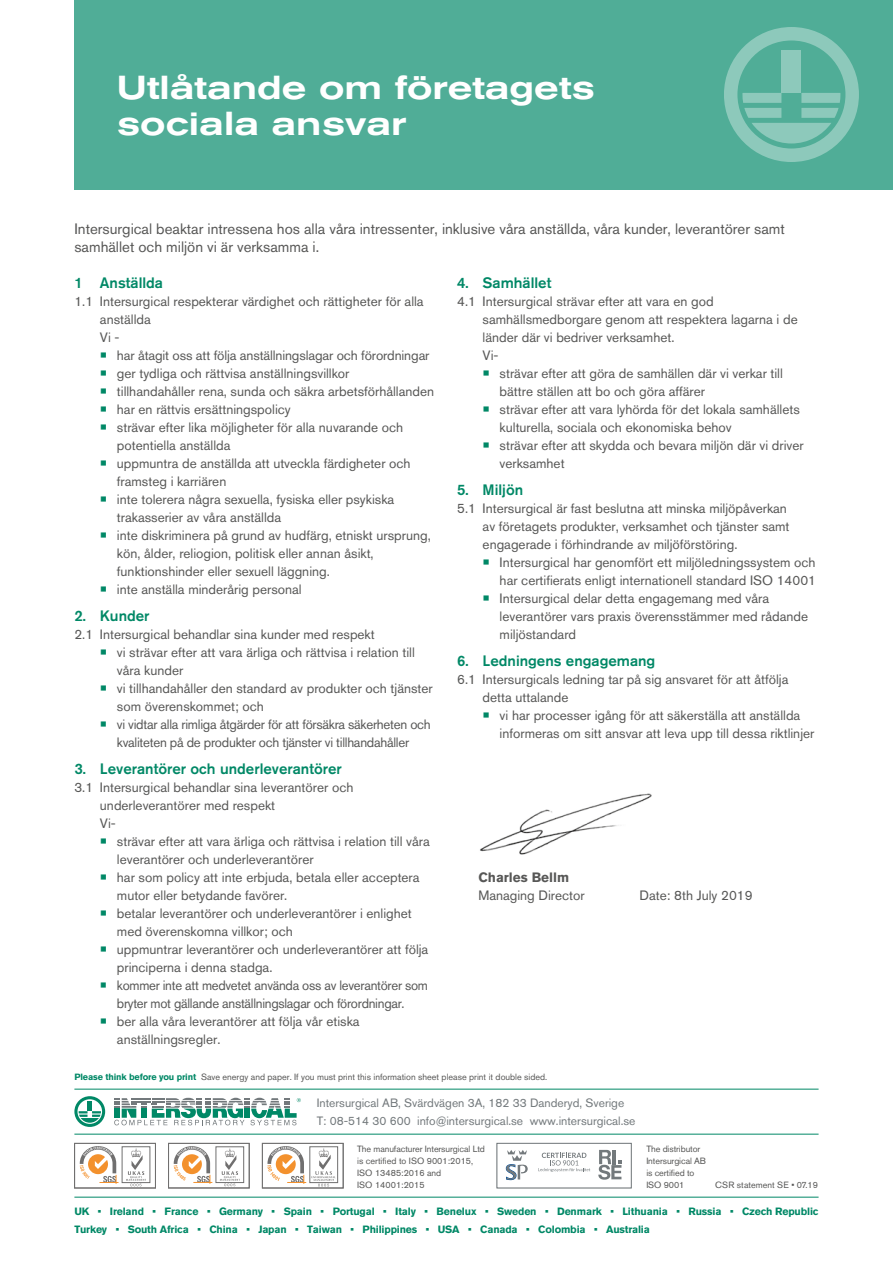
<style>
.page{position:relative;width:893px;height:1263px;background:#fff}
.page>*{position:absolute;margin:0;border:0;box-sizing:border-box;transform-origin:0 0}
.t1{font:500 expanded 33px/36px "Akzidenz Grotesk BQ";color:#fff}
.t2{font:15px/18px "Akzidenz Grotesk BQ";color:#575756}
.t3{font:500 15px "Akzidenz Grotesk BQ";color:#086}
.t4{font:13.5px/18px "Akzidenz Grotesk BQ";color:#575756}
.t5{font:13.5px/18px "Akzidenz Grotesk BQ";letter-spacing:-.02em;color:#575756;text-align:center}
.t6{font:700 13.5px "Akzidenz Grotesk BQ";color:#575756}
.t7{font:12px/18px "Akzidenz Grotesk Pro";color:#73797c}
.t8{font:700 10.5px/18px "Akzidenz Grotesk Pro";letter-spacing:-.015em;color:#086}
.t9{font:9px/12px "Akzidenz Grotesk Pro";color:#575756}
.s1{font-size:22.5px;color:#086}
.s2{font-weight:700;color:#086}
</style>
<div class="page">
<div style="left:74px;top:0;width:819px;height:189px;background:#50ad97"></div>
<svg style="left:724px;top:27px;width:135px;height:135px"></svg>
<svg style="left:74px;top:1096px;width:31px;height:31px"></svg>
<svg style="left:114px;top:1098px;width:187px;height:27px"></svg>
<hr style="left:74px;top:1197px;width:745px;height:1px;background:#086">
<hr style="left:74px;top:1134px;width:745px;height:1px;background:#086">
<hr style="left:74px;top:1089px;width:745px;height:1px;background:#086">
<svg style="left:505px;top:1149px;width:117px;height:32px"></svg>
<div style="left:497px;top:1143px;width:134px;height:45px;border:1px solid #73797c"></div>
<img style="left:480px;top:793px;width:172px;height:62px">
<svg style="left:267px;top:1146px;width:72px;height:40px"></svg>
<div style="left:262px;top:1143px;width:81px;height:45px;border:1px solid #706f6f"></div>
<svg style="left:79px;top:1146px;width:72px;height:40px"></svg>
<div style="left:74px;top:1143px;width:82px;height:45px;border:1px solid #706f6f"></div>
<svg style="left:173px;top:1146px;width:72px;height:40px"></svg>
<div style="left:168px;top:1143px;width:81px;height:45px;border:1px solid #706f6f"></div>
<h1 class="t1" style="left:117px;top:70px;width:479px">Utlåtande om företagets sociala ansvar</h1>
<p class="t2" style="left:74px;top:220px;width:712px">Intersurgical beaktar intressena hos alla våra intressenter, inklusive våra anställda, våra kunder, leverantörer samt samhället och miljön vi är verksamma i.</p>
<p class="t3" style="left:74px;top:274px;width:90px">1 Anställda</p>
<p class="t4" style="left:100px;top:292px;width:325px;text-indent:-26px">1.1 Intersurgical respekterar värdighet och rättigheter för alla anställda<br>Vi -</p>
<p class="t4" style="left:100px;top:346px;width:331px"><span class="s1">•</span> har åtagit oss att följa anställningslagar och förordningar</p>
<p class="t4" style="left:100px;top:364px;width:251px"><span class="s1">•</span> ger tydliga och rättvisa anställningsvillkor</p>
<p class="t4" style="left:100px;top:382px;width:336px"><span class="s1">•</span> tillhandahåller rena, sunda och säkra arbetsförhållanden</p>
<p class="t4" style="left:100px;top:400px;width:192px"><span class="s1">•</span> har en rättvis ersättningspolicy</p>
<p class="t4" style="left:117px;top:418px;width:288px;text-indent:-17px"><span class="s1">•</span> strävar efter lika möjligheter för alla nuvarande och potentiella anställda</p>
<p class="t4" style="left:117px;top:454px;width:295px;text-indent:-17px"><span class="s1">•</span> uppmuntra de anställda att utveckla färdigheter och framsteg i karriären</p>
<p class="t4" style="left:117px;top:490px;width:279px;text-indent:-17px"><span class="s1">•</span> inte tolerera några sexuella, fysiska eller psykiska trakasserier av våra anställda</p>
<p class="t4" style="left:117px;top:526px;width:315px;text-indent:-17px"><span class="s1">•</span> inte diskriminera på grund av hudfärg, etniskt ursprung, kön, ålder, reliogion, politisk eller annan åsikt, funktionshinder eller sexuell läggning.</p>
<p class="t4" style="left:100px;top:580px;width:203px"><span class="s1">•</span> inte anställa minderårig personal</p>
<p class="t3" style="left:74px;top:607px;width:77px">2. Kunder</p>
<p class="t4" style="left:74px;top:625px;width:302px">2.1 Intersurgical behandlar sina kunder med respekt</p>
<p class="t4" style="left:117px;top:643px;width:299px;text-indent:-17px"><span class="s1">•</span> vi strävar efter att vara ärliga och rättvisa i relation till våra kunder</p>
<p class="t4" style="left:117px;top:679px;width:317px;text-indent:-17px"><span class="s1">•</span> vi tillhandahåller den standard av produkter och tjänster som överenskommet; och</p>
<p class="t5" style="left:100px;top:715px;width:332px"><span class="s1">•</span> vi vidtar alla rimliga åtgärder för att försäkra säkerheten och kvaliteten på de produkter och tjänster vi tillhandahåller</p>
<p class="t3" style="left:74px;top:760px;width:269px">3. Leverantörer och underleverantörer</p>
<p class="t4" style="left:100px;top:778px;width:255px;text-indent:-26px">3.1 Intersurgical behandlar sina leverantörer och underleverantörer med respekt<br>Vi-</p>
<p class="t4" style="left:117px;top:832px;width:314px;text-indent:-17px"><span class="s1">•</span> strävar efter att vara ärliga och rättvisa i relation till våra leverantörer och underleverantörer</p>
<p class="t4" style="left:117px;top:868px;width:304px;text-indent:-17px"><span class="s1">•</span> har som policy att inte erbjuda, betala eller acceptera mutor eller betydande favörer.</p>
<p class="t4" style="left:117px;top:904px;width:296px;text-indent:-17px"><span class="s1">•</span> betalar leverantörer och underleverantörer i enlighet med överenskomna villkor; och</p>
<p class="t4" style="left:117px;top:940px;width:313px;text-indent:-17px"><span class="s1">•</span> uppmuntrar leverantörer och underleverantörer att följa principerna i denna stadga.</p>
<p class="t5" style="left:100px;top:976px;width:330px"><span class="s1">•</span> kommer inte att medvetet använda oss av leverantörer som bryter mot gällande anställningslagar och förordningar.</p>
<p class="t4" style="left:117px;top:1012px;width:244px;text-indent:-17px"><span class="s1">•</span> ber alla våra leverantörer att följa vår etiska anställningsregler.</p>
<p class="t3" style="left:457px;top:274px;width:96px">4. Samhället</p>
<p class="t4" style="left:483px;top:292px;width:317px;text-indent:-26px">4.1 Intersurgical strävar efter att vara en god samhällsmedborgare genom att respektera lagarna i de länder där vi bedriver verksamhet.<br>Vi-</p>
<p class="t4" style="left:500px;top:364px;width:285px;text-indent:-17px"><span class="s1">•</span> strävar efter att göra de samhällen där vi verkar till bättre ställen att bo och göra affärer</p>
<p class="t4" style="left:500px;top:400px;width:302px;text-indent:-17px"><span class="s1">•</span> strävar efter att vara lyhörda för det lokala samhällets kulturella, sociala och ekonomiska behov</p>
<p class="t4" style="left:500px;top:436px;width:306px;text-indent:-17px"><span class="s1">•</span> strävar efter att skydda och bevara miljön där vi driver verksamhet</p>
<p class="t3" style="left:457px;top:481px;width:68px">5. Miljön</p>
<p class="t4" style="left:483px;top:499px;width:308px;text-indent:-26px">5.1 Intersurgical är fast beslutna att minska miljöpåverkan av företagets produkter, verksamhet och tjänster samt engagerade i förhindrande av miljöförstöring.</p>
<p class="t4" style="left:483px;top:553px;width:335px;text-align:right"><span class="s1">•</span> Intersurgical har genomfört ett miljöledningssystem och har certifierats enligt internationell standard ISO 14001</p>
<p class="t4" style="left:500px;top:589px;width:310px;text-indent:-17px"><span class="s1">•</span> Intersurgical delar detta engagemang med våra leverantörer vars praxis överensstämmer med rådande miljöstandard</p>
<p class="t3" style="left:457px;top:652px;width:200px">6. Ledningens engagemang</p>
<p class="t4" style="left:483px;top:670px;width:307px;text-indent:-26px">6.1 Intersurgicals ledning tar på sig ansvaret för att åtfölja detta uttalande</p>
<p class="t4" style="left:500px;top:706px;width:316px;text-indent:-17px"><span class="s1">•</span> vi har processer igång för att säkerställa att anställda informeras om sitt ansvar att leva upp till dessa riktlinjer</p>
<p class="t6" style="left:478px;top:869px;width:92px">Charles Bellm</p>
<p class="t4" style="left:478px;top:886px;width:108px">Managing Director</p>
<p class="t4" style="left:640px;top:886px;width:115px">Date: 8th July 2019</p>
<p class="t9" style="left:74px;top:1071px;width:474px"><span class="s2">Please think before you print</span> Save energy and paper. If you must print this information sheet please print it double sided.</p>
<p class="t7" style="left:317px;top:1094px;width:320px">Intersurgical AB, Svärdvägen 3A, 182 33 Danderyd, Sverige<br>T: 08-514 30 600 info@intersurgical.se www.intersurgical.se</p>
<p class="t9" style="left:357px;top:1143px;width:129px">The manufacturer Intersurgical Ltd is certified to ISO 9001:2015,<br>ISO 13485:2016 and<br>ISO 14001:2015</p>
<p class="t9" style="left:646px;top:1143px;width:61px">The distributor<br>Intersurgical AB is certified to<br>ISO 9001</p>
<p class="t9" style="left:715px;top:1179px;width:104px">CSR statement SE • 07.19</p>
<p class="t8" style="left:74px;top:1202px;width:746px">UK • Ireland • France • Germany • Spain • Portugal • Italy • Benelux • Sweden • Denmark • Lithuania • Russia • Czech Republic<br>Turkey • South Africa • China • Japan • Taiwan • Philippines • USA • Canada • Colombia • Australia</p>
</div>
